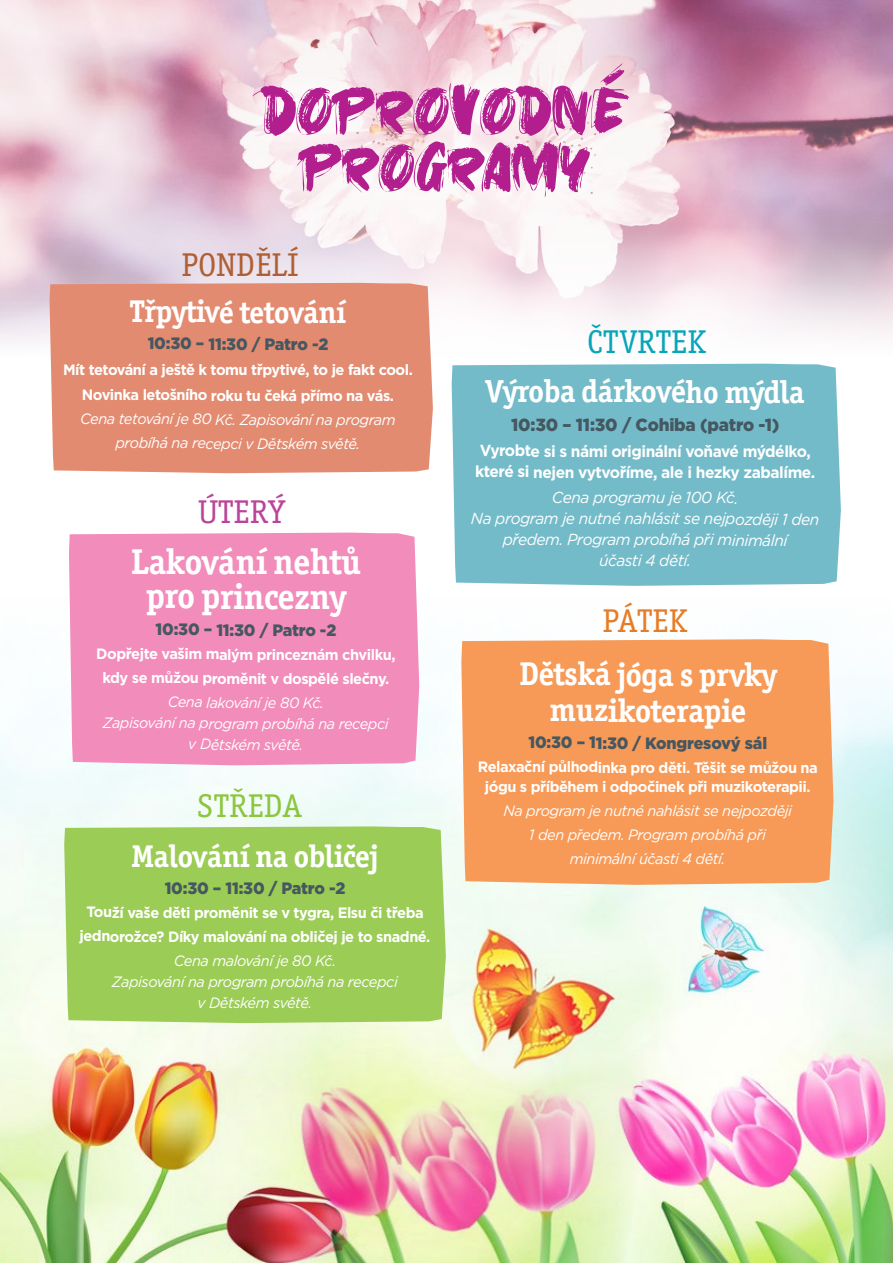
<style>
.page{position:relative;width:893px;height:1263px;background:#fff}
.page>*{position:absolute;margin:0;border:0;box-sizing:border-box;transform-origin:0 0}
.t1{font:80.25px "Gold Under The Mud";letter-spacing:-.02em;color:#b21e8d}
.t2{font:700 36px "Officina Ser Itc TCE";letter-spacing:-.015em;color:#fff}
.t3{font:700 33px "Officina Ser Itc TCE";letter-spacing:-.015em;color:#fff}
.t4{font:33px "Officina Ser Itc TCE";letter-spacing:.01em;color:#b05f32}
.t5{font:33px "Officina Ser Itc TCE";letter-spacing:.01em;color:#06a5b9}
.t6{font:33px "Officina Ser Itc TCE";letter-spacing:.01em;color:#8bc63e}
.t7{font:33px "Officina Ser Itc TCE";letter-spacing:.01em;color:#ba4499}
.t8{font:33px "Officina Ser Itc TCE";letter-spacing:.01em;color:#e67c25}
.t9{font:700 31.95px "Officina Ser Itc TCE";letter-spacing:-.015em;color:#fff}
.t10{font:700 31.5px "Officina Ser Itc TCE";letter-spacing:-.01em;color:#fff}
.t11{font:900 17.55px "Gotham";letter-spacing:-.015em;color:#455760}
.t12{font:900 16.5px "Gotham";letter-spacing:-.015em;color:#455760}
.t13{font:italic 16.05px/21px "Gotham";letter-spacing:-.035em;color:#fff;text-align:center}
.t14{font:700 16.05px "Gotham";letter-spacing:-.035em;color:#fff}
.t15{font:700 15px/19.5px "Gotham";letter-spacing:-.035em;color:#fff;text-align:center}
.t16{font:italic 15px "Gotham";letter-spacing:-.035em;color:#fff}
</style>
<div class="page">
<img style="left:0;top:0;width:893px;height:150px">
<svg style="left:0;top:150px;width:893px;height:383px"></svg>
<img style="left:0;top:680px;width:893px;height:583px">
<img style="left:137px;top:925px;width:531px;height:338px">
<div style="left:50px;top:283px;width:383px;height:190px;background:#e38b71"></div>
<div style="left:69px;top:533px;width:350px;height:232px;background:#f28cba"></div>
<div style="left:64px;top:826px;width:382px;height:197px;background:#9bcc56"></div>
<div style="left:452px;top:364px;width:389px;height:222px;background:#74bbc9"></div>
<div style="left:461px;top:639px;width:372px;height:246px;background:#f79a57"></div>
<svg style="left:232px;top:41px;width:421px;height:177px;fill:#faeff1"></svg>
<p class="t1" style="left:260px;top:59px;width:369px">DOPROVODNÉ</p>
<p class="t1" style="left:298px;top:116px;width:292px">PROGRAMY</p>
<p class="t4" style="left:181px;top:246px;width:119px">PONDĚLÍ</p>
<p class="t10" style="left:130px;top:292px;width:217px">Třpytivé tetování</p>
<p class="t12" style="left:148px;top:332px;width:182px">10:30 – 11:30 / Patro -2</p>
<p class="t15" style="left:63px;top:360px;width:351px">Mít tetování a ještě k tomu třpytivé, to je fakt cool.</p>
<p class="t15" style="left:82px;top:385px;width:314px">Novinka letošního roku tu čeká přímo na vás.</p>
<p class="t16" style="left:80px;top:410px;width:317px">Cena tetování je 80 Kč. Zapisování na program</p>
<p class="t16" style="left:115px;top:434px;width:246px">probíhá na recepci v Dětském světě.</p>
<p class="t7" style="left:198px;top:493px;width:88px">ÚTERÝ</p>
<p class="t2" style="left:131px;top:540px;width:232px">Lakování nehtů</p>
<p class="t2" style="left:146px;top:574px;width:201px">pro princezny</p>
<p class="t12" style="left:156px;top:618px;width:182px">10:30 – 11:30 / Patro -2</p>
<p class="t15" style="left:96px;top:644px;width:301px">Dopřejte vašim malým princeznám chvilku,</p>
<p class="t15" style="left:102px;top:668px;width:288px">kdy se můžou proměnit v dospělé slečny.</p>
<p class="t16" style="left:168px;top:693px;width:158px">Cena lakování je 80 Kč.</p>
<p class="t16" style="left:103px;top:714px;width:287px">Zapisování na program probíhá na recepci</p>
<p class="t16" style="left:188px;top:735px;width:116px">v Dětském světě.</p>
<p class="t6" style="left:197px;top:787px;width:106px">STŘEDA</p>
<p class="t10" style="left:132px;top:837px;width:249px">Malování na obličej</p>
<p class="t12" style="left:165px;top:876px;width:182px">10:30 – 11:30 / Patro -2</p>
<p class="t15" style="left:86px;top:903px;width:339px">Touží vaše děti proměnit se v tygra, Elsu či třeba</p>
<p class="t15" style="left:80px;top:927px;width:352px">jednorožce? Díky malování na obličej je to snadné.</p>
<p class="t16" style="left:174px;top:951px;width:164px">Cena malování je 80 Kč.</p>
<p class="t16" style="left:112px;top:972px;width:287px">Zapisování na program probíhá na recepci</p>
<p class="t16" style="left:197px;top:993px;width:116px">v Dětském světě.</p>
<p class="t5" style="left:587px;top:323px;width:120px">ČTVRTEK</p>
<p class="t9" style="left:486px;top:372px;width:320px">Výroba dárkového mýdla</p>
<p class="t11" style="left:511px;top:413px;width:270px">10:30 – 11:30 / Cohiba (patro -1)</p>
<p class="t14" style="left:480px;top:440px;width:333px">Vyrobte si s námi originální voňavé mýdélko,</p>
<p class="t14" style="left:475px;top:461px;width:341px">které si nejen vytvoříme, ale i hezky zabalíme.</p>
<p class="t13" style="left:552px;top:487px;width:188px">Cena programu je 100 Kč.</p>
<p class="t13" style="left:471px;top:508px;width:350px">Na program je nutné nahlásit se nejpozději 1 den předem. Program probíhá při minimální</p>
<p class="t13" style="left:599px;top:550px;width:93px">účasti 4 dětí.</p>
<p class="t8" style="left:603px;top:602px;width:86px">PÁTEK</p>
<p class="t3" style="left:519px;top:654px;width:259px">Dětská jóga s prvky</p>
<p class="t3" style="left:550px;top:690px;width:198px">muzikoterapie</p>
<p class="t12" style="left:528px;top:731px;width:240px">10:30 – 11:30 / Kongresový sál</p>
<p class="t15" style="left:478px;top:757px;width:342px">Relaxační půlhodinka pro děti. Těšit se můžou na jógu s příběhem i odpočinek při muzikoterapii.</p>
<p class="t16" style="left:503px;top:801px;width:290px">Na program je nutné nahlásit se nejpozději</p>
<p class="t16" style="left:529px;top:825px;width:238px">1 den předem. Program probíhá při</p>
<p class="t16" style="left:570px;top:849px;width:157px">minimální účasti 4 dětí.</p>
</div>
